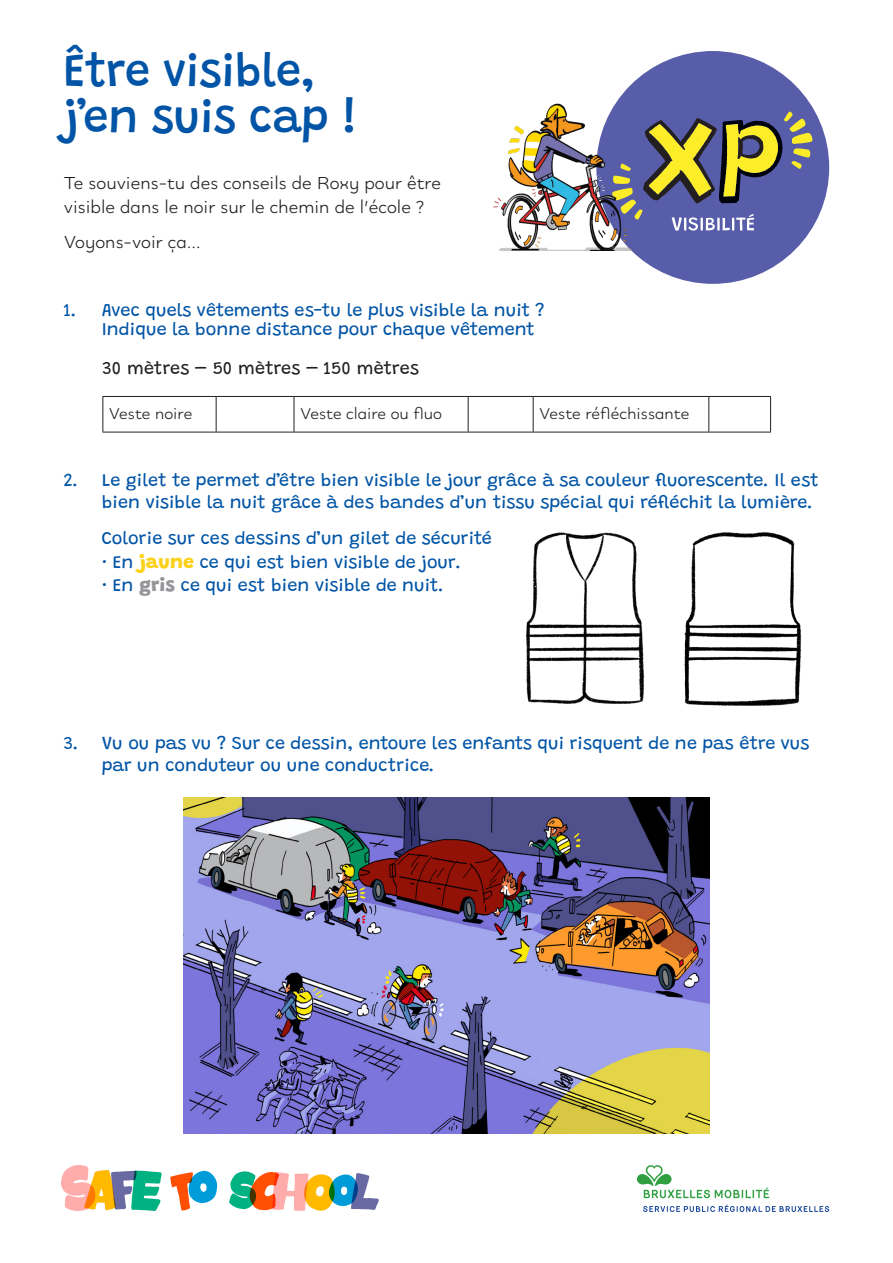
<style>
.page{position:relative;width:893px;height:1263px;background:#fff}
.page>*{position:absolute;margin:0;border:0;box-sizing:border-box;transform-origin:0 0}
.t1{font:500 47.4px/46px "Grandstander";letter-spacing:-.005em;color:#0154a6;scale:.95 1}
.t2{font:500 19.95px/24px "Quinoa";color:#231f20}
.t3{font:18px/21.6px "Grandstander";color:#0154a6}
.t4{font:500 18px "Quinoa";color:#231f20}
.t5{font:18px "Grandstander";color:#231f20}
.s1{font-weight:800;font-size:19.5px;color:#fcd119}
.s2{font-weight:800;font-size:19.5px;color:#939598}
</style>
<div class="page">
<hr style="left:102px;top:396px;width:114px;height:1px;background:#231f20">
<hr style="left:102px;top:397px;width:1px;height:35px;background:#231f20">
<hr style="left:216px;top:396px;width:78px;height:1px;background:#231f20">
<hr style="left:216px;top:397px;width:1px;height:35px;background:#231f20">
<hr style="left:294px;top:396px;width:174px;height:1px;background:#231f20">
<hr style="left:294px;top:397px;width:1px;height:35px;background:#231f20">
<hr style="left:468px;top:396px;width:65px;height:1px;background:#231f20">
<hr style="left:468px;top:397px;width:1px;height:35px;background:#231f20">
<hr style="left:533px;top:396px;width:176px;height:1px;background:#231f20">
<hr style="left:533px;top:397px;width:1px;height:35px;background:#231f20">
<hr style="left:709px;top:396px;width:62px;height:1px;background:#231f20">
<hr style="left:708px;top:397px;width:1px;height:35px;background:#231f20">
<hr style="left:770px;top:397px;width:1px;height:35px;background:#231f20">
<hr style="left:102px;top:432px;width:114px;height:1px;background:#231f20">
<hr style="left:216px;top:432px;width:78px;height:1px;background:#231f20">
<hr style="left:294px;top:432px;width:174px;height:1px;background:#231f20">
<hr style="left:468px;top:432px;width:65px;height:1px;background:#231f20">
<hr style="left:533px;top:432px;width:176px;height:1px;background:#231f20">
<hr style="left:709px;top:432px;width:62px;height:1px;background:#231f20">
<div style="left:596px;top:51px;width:233px;height:233px;background:#585da9;border-radius:50%"></div>
<svg style="left:637px;top:111px;width:176px;height:120px"></svg>
<img style="left:183px;top:797px;width:527px;height:336px">
<img style="left:493px;top:94px;width:144px;height:157px">
<img style="left:526px;top:532px;width:276px;height:174px">
<svg style="left:637px;top:1165px;width:132px;height:33px"></svg>
<svg style="left:643px;top:1204px;width:186px;height:8px"></svg>
<img style="left:60px;top:1165px;width:319px;height:46px">
<h1 class="t1" style="left:64px;top:43px;width:311px">Être visible, j’en suis cap !</h1>
<p class="t2" style="left:64px;top:171px;width:379px">Te souviens-tu des conseils de Roxy pour être visible dans le noir sur le chemin de l’école ?</p>
<p class="t2" style="left:64px;top:229px;width:139px">Voyons-voir ça…</p>
<p class="t3" style="left:102px;top:298px;width:445px;line-height:19.5px;text-indent:-38px">1. Avec quels vêtements es-tu le plus visible la nuit ?<br>Indique la bonne distance pour chaque vêtement</p>
<p class="t5" style="left:102px;top:354px;width:318px">30 mètres – 50 mètres – 150 mètres</p>
<p class="t4" style="left:109px;top:402px;width:85px">Veste noire</p>
<p class="t4" style="left:300px;top:402px;width:143px">Veste claire ou fluo</p>
<p class="t4" style="left:539px;top:402px;width:152px">Veste réfléchissante</p>
<p class="t3" style="left:102px;top:468px;width:719px;text-indent:-38px">2. Le gilet te permet d’être bien visible le jour grâce à sa couleur fluorescente. Il est bien visible la nuit grâce à des bandes d’un tissu spécial qui réfléchit la lumière.</p>
<p class="t3" style="left:102px;top:526px;width:392px">Colorie sur ces dessins d’un gilet de sécurité</p>
<p class="t3" style="left:102px;top:549px;width:361px">• En <span class="s1">jaune</span> ce qui est bien visible de jour.</p>
<p class="t3" style="left:102px;top:573px;width:344px">• En <span class="s2">gris</span> ce qui est bien visible de nuit.</p>
<p class="t3" style="left:102px;top:731px;width:709px;text-indent:-38px">3. Vu ou pas vu ? Sur ce dessin, entoure les enfants qui risquent de ne pas être vus par un conduteur ou une conductrice.</p>
</div>
